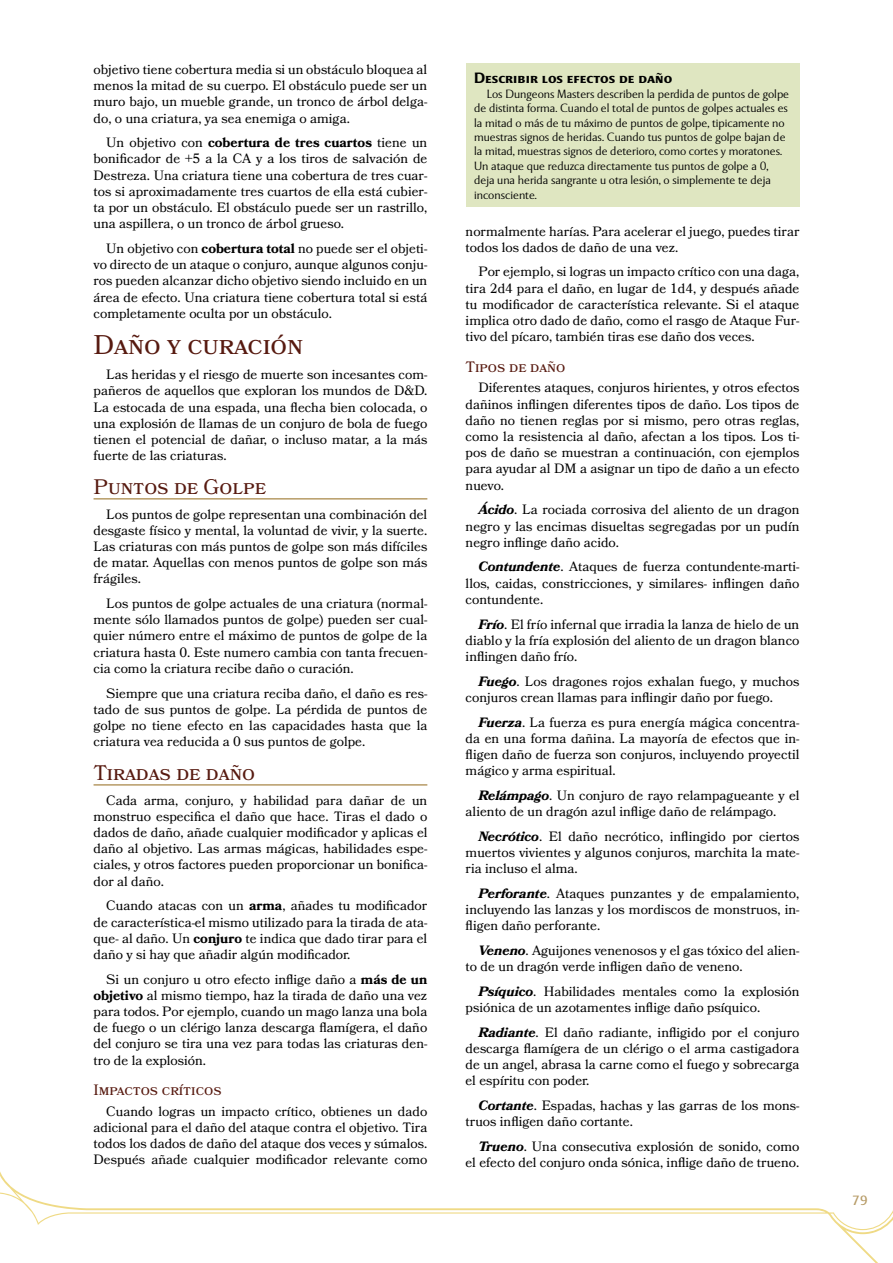
<style>
.page{position:relative;width:893px;height:1263px;background:#fff}
.page>*{position:absolute;margin:0;border:0;box-sizing:border-box;transform-origin:0 0}
.t1{font:27px "Bookmania";color:#571a10}
.t2{font:21px "Bookmania";color:#571a10}
.t3{font:15px "Bookmania";color:#571a10}
.t4{font:700 15px "Mentor Sans Std";color:#000}
.t5{font:13.5px/16.2px "Bookmania";color:#000;text-align:justify}
.t6{font:13.5px "Mentor Sans Std";color:#b69b66}
.t7{font:300 12px/14.4px "Mentor Sans Std";color:#000}
.s1{font-weight:700}
.s2{font-weight:700;font-style:italic}
</style>
<div class="page">
<svg style="left:1px;top:1174px;width:892px;height:89px"></svg>
<hr style="left:94px;top:498px;width:333px;height:2px;background:#b69b66">
<hr style="left:94px;top:784px;width:333px;height:2px;background:#b69b66">
<div style="left:466px;top:64px;width:333px;height:143px;background:#dfe6c1"></div>
<p class="t5" style="left:94px;top:61px;width:335px">objetivo tiene cobertura media si un obstáculo bloquea al menos la mitad de su cuerpo. El obstáculo puede ser un muro bajo, un mueble grande, un tronco de árbol delga&shy;do, o una criatura, ya sea enemiga o amiga.</p>
<p class="t5" style="left:94px;top:134px;width:335px;text-indent:13px">Un objetivo con <span class="s1">cobertura de tres cuartos</span> tiene un bonificador de +5 a la CA y a los tiros de salvación de Destreza. Una criatura tiene una cobertura de tres cuar&shy;tos si aproximadamente tres cuartos de ella está cubier&shy;ta por un obstáculo. El obstáculo puede ser un rastrillo, una aspillera, o un tronco de árbol grueso.</p>
<p class="t5" style="left:94px;top:240px;width:335px;text-indent:13px">Un objetivo con <span class="s1">cobertura total</span> no puede ser el objeti&shy;vo directo de un ataque o conjuro, aunque algunos conju&shy;ros pueden alcanzar dicho objetivo siendo incluido en un área de efecto. Una criatura tiene cobertura total si está completamente oculta por un obstáculo.</p>
<h1 class="t1" style="left:94px;top:329px;width:211px">Daño y curación</h1>
<p class="t5" style="left:94px;top:366px;width:335px;text-indent:13px">Las heridas y el riesgo de muerte son incesantes com&shy;pañeros de aquellos que exploran los mundos de D&amp;D.<br>La estocada de una espada, una flecha bien colocada, o una explosión de llamas de un conjuro de bola de fuego tienen el potencial de dañar, o incluso matar, a la más fuerte de las criaturas.</p>
<h2 class="t2" style="left:94px;top:474px;width:174px">Puntos de Golpe</h2>
<p class="t5" style="left:94px;top:506px;width:335px;text-indent:13px">Los puntos de golpe representan una combinación del desgaste físico y mental, la voluntad de vivir, y la suerte.<br>Las criaturas con más puntos de golpe son más difíciles de matar. Aquellas con menos puntos de golpe son más frágiles.</p>
<p class="t5" style="left:94px;top:595px;width:335px;text-indent:13px">Los puntos de golpe actuales de una criatura (normal&shy;mente sólo llamados puntos de golpe) pueden ser cual&shy;quier número entre el máximo de puntos de golpe de la criatura hasta 0. Este numero cambia con tanta frecuen&shy;cia como la criatura recibe daño o curación.</p>
<p class="t5" style="left:94px;top:685px;width:335px;text-indent:13px">Siempre que una criatura reciba daño, el daño es res&shy;tado de sus puntos de golpe. La pérdida de puntos de golpe no tiene efecto en las capacidades hasta que la criatura vea reducida a 0 sus puntos de golpe.</p>
<h2 class="t2" style="left:94px;top:760px;width:163px">Tiradas de daño</h2>
<p class="t5" style="left:94px;top:792px;width:335px;text-indent:13px">Cada arma, conjuro, y habilidad para dañar de un monstruo especifica el daño que hace. Tiras el dado o dados de daño, añade cualquier modificador y aplicas el daño al objetivo. Las armas mágicas, habilidades espe&shy;ciales, y otros factores pueden proporcionar un bonifica&shy;dor al daño.</p>
<p class="t5" style="left:94px;top:897px;width:335px;text-indent:13px">Cuando atacas con un <span class="s1">arma</span>, añades tu modificador de característica-el mismo utilizado para la tirada de ata&shy;que- al daño. Un <span class="s1">conjuro</span> te indica que dado tirar para el daño y si hay que añadir algún modificador.</p>
<p class="t5" style="left:94px;top:971px;width:335px;text-indent:13px">Si un conjuro u otro efecto inflige daño a <span class="s1">más de un objetivo</span> al mismo tiempo, haz la tirada de daño una vez para todos. Por ejemplo, cuando un mago lanza una bola de fuego o un clérigo lanza descarga flamígera, el daño del conjuro se tira una vez para todas las criaturas den&shy;tro de la explosión.</p>
<p class="t3" style="left:94px;top:1081px;width:130px">Impactos críticos</p>
<p class="t5" style="left:94px;top:1103px;width:335px;text-indent:13px">Cuando logras un impacto crítico, obtienes un dado adicional para el daño del ataque contra el objetivo. Tira todos los dados de daño del ataque dos veces y súmalos.<br>Después añade cualquier modificador relevante como</p>
<p class="t4" style="left:474px;top:69px;width:200px">Describir los efectos de daño</p>
<p class="t7" style="left:474px;top:86px;width:317px;text-indent:13px">Los Dungeons Masters describen la perdida de puntos de golpe de distinta forma. Cuando el total de puntos de golpes actuales es la mitad o más de tu máximo de puntos de golpe, tipicamente no muestras signos de heridas. Cuando tus puntos de golpe bajan de la mitad, muestras signos de deterioro, como cortes y moratones.<br>Un ataque que reduzca directamente tus puntos de golpe a 0, deja una herida sangrante u otra lesión, o simplemente te deja inconsciente.</p>
<p class="t5" style="left:466px;top:223px;width:335px">normalmente harías. Para acelerar el juego, puedes tirar todos los dados de daño de una vez.</p>
<p class="t5" style="left:466px;top:264px;width:335px;text-indent:13px">Por ejemplo, si logras un impacto crítico con una daga, tira 2d4 para el daño, en lugar de 1d4, y después añade tu modificador de característica relevante. Si el ataque implica otro dado de daño, como el rasgo de Ataque Fur&shy;tivo del pícaro, también tiras ese daño dos veces.</p>
<p class="t3" style="left:466px;top:358px;width:101px">Tipos de daño</p>
<p class="t5" style="left:466px;top:380px;width:335px;text-indent:13px">Diferentes ataques, conjuros hirientes, y otros efectos dañinos inflingen diferentes tipos de daño. Los tipos de daño no tienen reglas por si mismo, pero otras reglas, como la resistencia al daño, afectan a los tipos. Los ti&shy;pos de daño se muestran a continuación, con ejemplos para ayudar al DM a asignar un tipo de daño a un efecto nuevo.</p>
<p class="t5" style="left:466px;top:502px;width:335px;text-indent:13px"><span class="s2">Ácido</span>. La rociada corrosiva del aliento de un dragon negro y las encimas disueltas segregadas por un pudín negro inflinge daño acido.</p>
<p class="t5" style="left:466px;top:559px;width:335px;text-indent:13px"><span class="s2">Contundente</span>. Ataques de fuerza contundente-marti&shy;llos, caidas, constricciones, y similares- inflingen daño contundente.</p>
<p class="t5" style="left:466px;top:616px;width:335px;text-indent:13px"><span class="s2">Frío</span>. El frío infernal que irradia la lanza de hielo de un diablo y la fría explosión del aliento de un dragon blanco inflingen daño frío.</p>
<p class="t5" style="left:466px;top:673px;width:335px;text-indent:13px"><span class="s2">Fuego</span>. Los dragones rojos exhalan fuego, y muchos conjuros crean llamas para inflingir daño por fuego.</p>
<p class="t5" style="left:466px;top:714px;width:335px;text-indent:13px"><span class="s2">Fuerza</span>. La fuerza es pura energía mágica concentra&shy;da en una forma dañina. La mayoría de efectos que in&shy;fligen daño de fuerza son conjuros, incluyendo proyectil mágico y arma espiritual.</p>
<p class="t5" style="left:466px;top:787px;width:335px;text-indent:13px"><span class="s2">Relámpago</span>. Un conjuro de rayo relampagueante y el aliento de un dragón azul inflige daño de relámpago.</p>
<p class="t5" style="left:466px;top:828px;width:335px;text-indent:13px"><span class="s2">Necrótico</span>. El daño necrótico, inflingido por ciertos muertos vivientes y algunos conjuros, marchita la mate&shy;ria incluso el alma.</p>
<p class="t5" style="left:466px;top:885px;width:335px;text-indent:13px"><span class="s2">Perforante</span>. Ataques punzantes y de empalamiento, incluyendo las lanzas y los mordiscos de monstruos, in&shy;fligen daño perforante.</p>
<p class="t5" style="left:466px;top:942px;width:335px;text-indent:13px"><span class="s2">Veneno</span>. Aguijones venenosos y el gas tóxico del alien&shy;to de un dragón verde infligen daño de veneno.</p>
<p class="t5" style="left:466px;top:983px;width:335px;text-indent:13px"><span class="s2">Psíquico</span>. Habilidades mentales como la explosión psiónica de un azotamentes inflige daño psíquico.</p>
<p class="t5" style="left:466px;top:1024px;width:335px;text-indent:13px"><span class="s2">Radiante</span>. El daño radiante, infligido por el conjuro descarga flamígera de un clérigo o el arma castigadora de un angel, abrasa la carne como el fuego y sobrecarga el espíritu con poder.</p>
<p class="t5" style="left:466px;top:1097px;width:335px;text-indent:13px"><span class="s2">Cortante</span>. Espadas, hachas y las garras de los mons&shy;truos infligen daño cortante.</p>
<p class="t5" style="left:466px;top:1138px;width:335px;text-align:right"><span class="s2">Trueno</span>. Una consecutiva explosión de sonido, como el efecto del conjuro onda sónica, inflige daño de trueno.</p>
<p class="t6" style="left:852px;top:1192px;width:17px">79</p>
</div>
